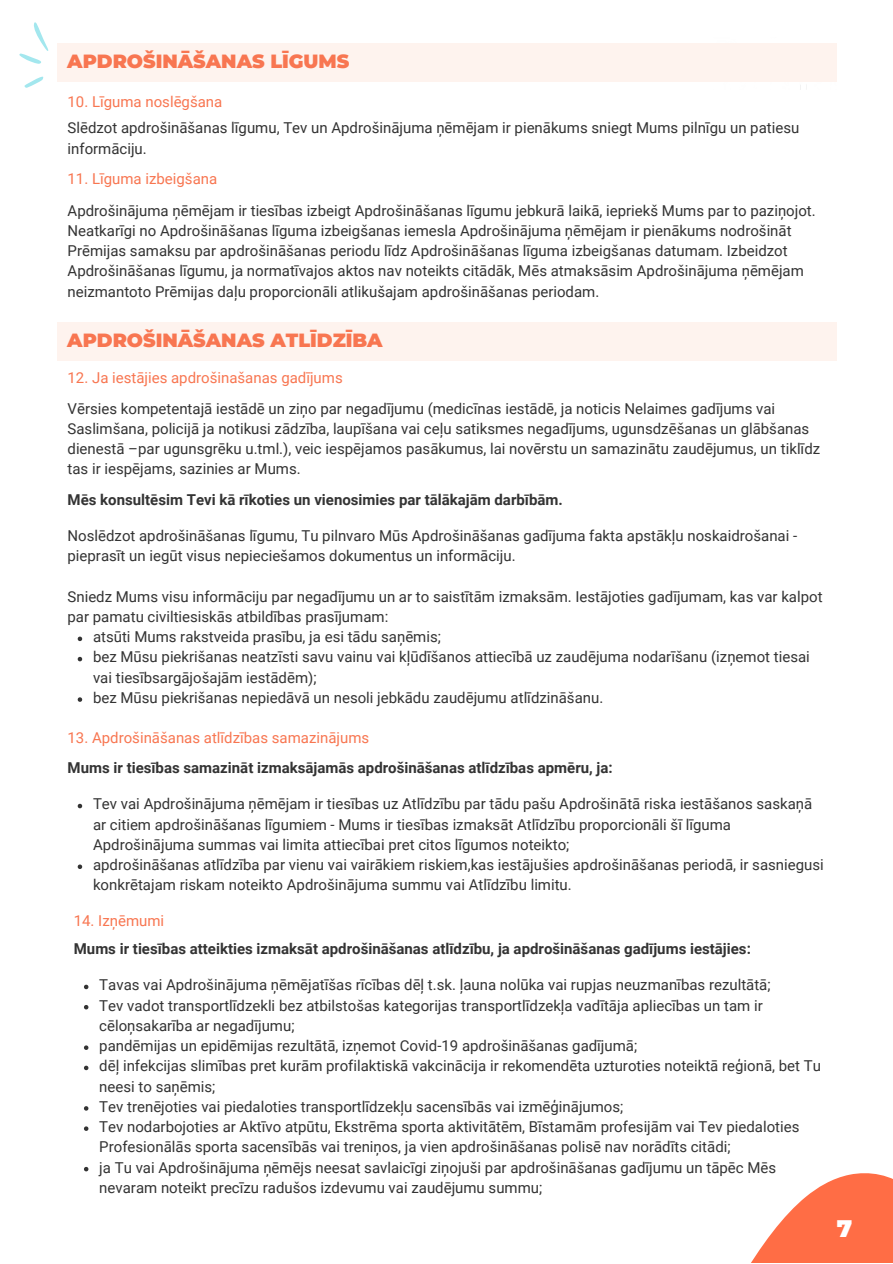
<style>
.page{position:relative;width:893px;height:1264px;background:#fff}
.page>*{position:absolute;margin:0;border:0;box-sizing:border-box;transform-origin:0 0}
.t1{font:900 24px "Montserrat";color:#fff}
.t2{font:900 19.2px "Montserrat";color:#f87651}
.t3{font:15px/20.2px "Roboto";color:#333}
.t4{font:700 15px "Roboto";color:#333}
.t5{font:15px "Roboto";color:#f87651}
</style>
<div class="page">
<div style="left:57px;top:43px;width:779px;height:38px;background:#fef3ee"></div>
<div style="left:57px;top:322px;width:779px;height:38px;background:#fef3ee"></div>
<svg style="left:78px;top:636px;width:4px;height:5px"></svg>
<svg style="left:78px;top:657px;width:4px;height:4px"></svg>
<svg style="left:78px;top:697px;width:4px;height:4px"></svg>
<svg style="left:78px;top:803px;width:4px;height:5px"></svg>
<svg style="left:78px;top:864px;width:4px;height:5px"></svg>
<svg style="left:84px;top:984px;width:4px;height:5px"></svg>
<svg style="left:84px;top:1005px;width:4px;height:4px"></svg>
<svg style="left:84px;top:1045px;width:4px;height:4px"></svg>
<svg style="left:84px;top:1065px;width:4px;height:5px"></svg>
<svg style="left:84px;top:1106px;width:4px;height:4px"></svg>
<svg style="left:84px;top:1126px;width:4px;height:4px"></svg>
<svg style="left:84px;top:1166px;width:4px;height:5px"></svg>
<svg style="left:19px;top:22px;width:29px;height:42px"></svg>
<svg style="left:24px;top:76px;width:20px;height:12px"></svg>
<svg style="left:751px;top:1173px;width:141px;height:89px"></svg>
<p class="t2" style="left:67px;top:49px;width:284px">APDROŠINĀŠANAS LĪGUMS</p>
<p class="t5" style="left:68px;top:93px;width:156px">10. Līguma noslēgšana</p>
<p class="t3" style="left:68px;top:118px;width:733px">Slēdzot apdrošināšanas līgumu, Tev un Apdrošinājuma ņēmējam ir pienākums sniegt Mums pilnīgu un patiesu informāciju.</p>
<p class="t5" style="left:68px;top:170px;width:151px">11. Līguma izbeigšana</p>
<p class="t3" style="left:68px;top:200px;width:749px">Apdrošinājuma ņēmējam ir tiesības izbeigt Apdrošināšanas līgumu jebkurā laikā, iepriekš Mums par to paziņojot.<br>Neatkarīgi no Apdrošināšanas līguma izbeigšanas iemesla Apdrošinājuma ņēmējam ir pienākums nodrošināt Prēmijas samaksu par apdrošināšanas periodu līdz Apdrošināšanas līguma izbeigšanas datumam. Izbeidzot Apdrošināšanas līgumu, ja normatīvajos aktos nav noteikts citādāk, Mēs atmaksāsim Apdrošinājuma ņēmējam neizmantoto Prēmijas daļu proporcionāli atlikušajam apdrošināšanas periodam.</p>
<p class="t2" style="left:67px;top:328px;width:317px">APDROŠINĀŠANAS ATLĪDZĪBA</p>
<p class="t5" style="left:68px;top:369px;width:277px">12. Ja iestājies apdrošinašanas gadījums</p>
<p class="t3" style="left:68px;top:398px;width:754px">Vērsies kompetentajā iestādē un ziņo par negadījumu (medicīnas iestādē, ja noticis Nelaimes gadījums vai Saslimšana, policijā ja notikusi zādzība, laupīšana vai ceļu satiksmes negadījums, ugunsdzēšanas un glābšanas dienestā –par ugunsgrēku u.tml.), veic iespējamos pasākumus, lai novērstu un samazinātu zaudējumus, un tiklīdz tas ir iespējams, sazinies ar Mums.</p>
<p class="t4" style="left:68px;top:491px;width:496px">Mēs konsultēsim Tevi kā rīkoties un vienosimies par tālākajām darbībām.</p>
<p class="t3" style="left:68px;top:526px;width:731px">Noslēdzot apdrošināšanas līgumu, Tu pilnvaro Mūs Apdrošināšanas gadījuma fakta apstākļu noskaidrošanai - pieprasīt un iegūt visus nepieciešamos dokumentus un informāciju.</p>
<p class="t3" style="left:68px;top:586px;width:756px">Sniedz Mums visu informāciju par negadījumu un ar to saistītām izmaksām. Iestājoties gadījumam, kas var kalpot par pamatu civiltiesiskās atbildības prasījumam:</p>
<p class="t3" style="left:93px;top:627px;width:349px">atsūti Mums rakstveida prasību, ja esi tādu saņēmis;</p>
<p class="t3" style="left:93px;top:647px;width:718px">bez Mūsu piekrišanas neatzīsti savu vainu vai kļūdīšanos attiecībā uz zaudējuma nodarīšanu (izņemot tiesai vai tiesībsargājošajām iestādēm);</p>
<p class="t3" style="left:93px;top:687px;width:511px">bez Mūsu piekrišanas nepiedāvā un nesoli jebkādu zaudējumu atlīdzināšanu.</p>
<p class="t5" style="left:68px;top:728px;width:303px">13. Apdrošināšanas atlīdzības samazinājums</p>
<p class="t4" style="left:68px;top:759px;width:546px">Mums ir tiesības samazināt izmaksājamās apdrošināšanas atlīdzības apmēru, ja:</p>
<p class="t3" style="left:93px;top:794px;width:720px">Tev vai Apdrošinājuma ņēmējam ir tiesības uz Atlīdzību par tādu pašu Apdrošinātā riska iestāšanos saskaņā ar citiem apdrošināšanas līgumiem - Mums ir tiesības izmaksāt Atlīdzību proporcionāli šī līguma<br>Apdrošinājuma summas vai limita attiecībai pret citos līgumos noteikto;</p>
<p class="t3" style="left:93px;top:854px;width:732px">apdrošināšanas atlīdzība par vienu vai vairākiem riskiem,kas iestājušies apdrošināšanas periodā, ir sasniegusi konkrētajam riskam noteikto Apdrošinājuma summu vai Atlīdzību limitu.</p>
<p class="t5" style="left:74px;top:911px;width:92px">14. Izņēmumi</p>
<p class="t4" style="left:74px;top:940px;width:678px">Mums ir tiesības atteikties izmaksāt apdrošināšanas atlīdzību, ja apdrošināšanas gadījums iestājies:</p>
<p class="t3" style="left:99px;top:975px;width:672px">Tavas vai Apdrošinājuma ņēmējatīšas rīcības dēļ t.sk. ļauna nolūka vai rupjas neuzmanības rezultātā;</p>
<p class="t3" style="left:99px;top:995px;width:665px">Tev vadot transportlīdzekli bez atbilstošas kategorijas transportlīdzekļa vadītāja apliecības un tam ir cēloņsakarība ar negadījumu;</p>
<p class="t3" style="left:99px;top:1035px;width:539px">pandēmijas un epidēmijas rezultātā, izņemot Covid-19 apdrošināšanas gadījumā;</p>
<p class="t3" style="left:99px;top:1056px;width:723px">dēļ infekcijas slimības pret kurām profilaktiskā vakcinācija ir rekomendēta uzturoties noteiktā reģionā, bet Tu neesi to saņēmis;</p>
<p class="t3" style="left:99px;top:1096px;width:525px">Tev trenējoties vai piedaloties transportlīdzekļu sacensībās vai izmēģinājumos;</p>
<p class="t3" style="left:99px;top:1116px;width:701px">Tev nodarbojoties ar Aktīvo atpūtu, Ekstrēma sporta aktivitātēm, Bīstamām profesijām vai Tev piedaloties<br>Profesionālās sporta sacensībās vai treniņos, ja vien apdrošināšanas polisē nav norādīts citādi;</p>
<p class="t3" style="left:99px;top:1157px;width:678px">ja Tu vai Apdrošinājuma ņēmējs neesat savlaicīgi ziņojuši par apdrošināšanas gadījumu un tāpēc Mēs nevaram noteikt precīzu radušos izdevumu vai zaudējumu summu;</p>
<p class="t1" style="left:836px;top:1213px;width:17px">7</p>
</div>
